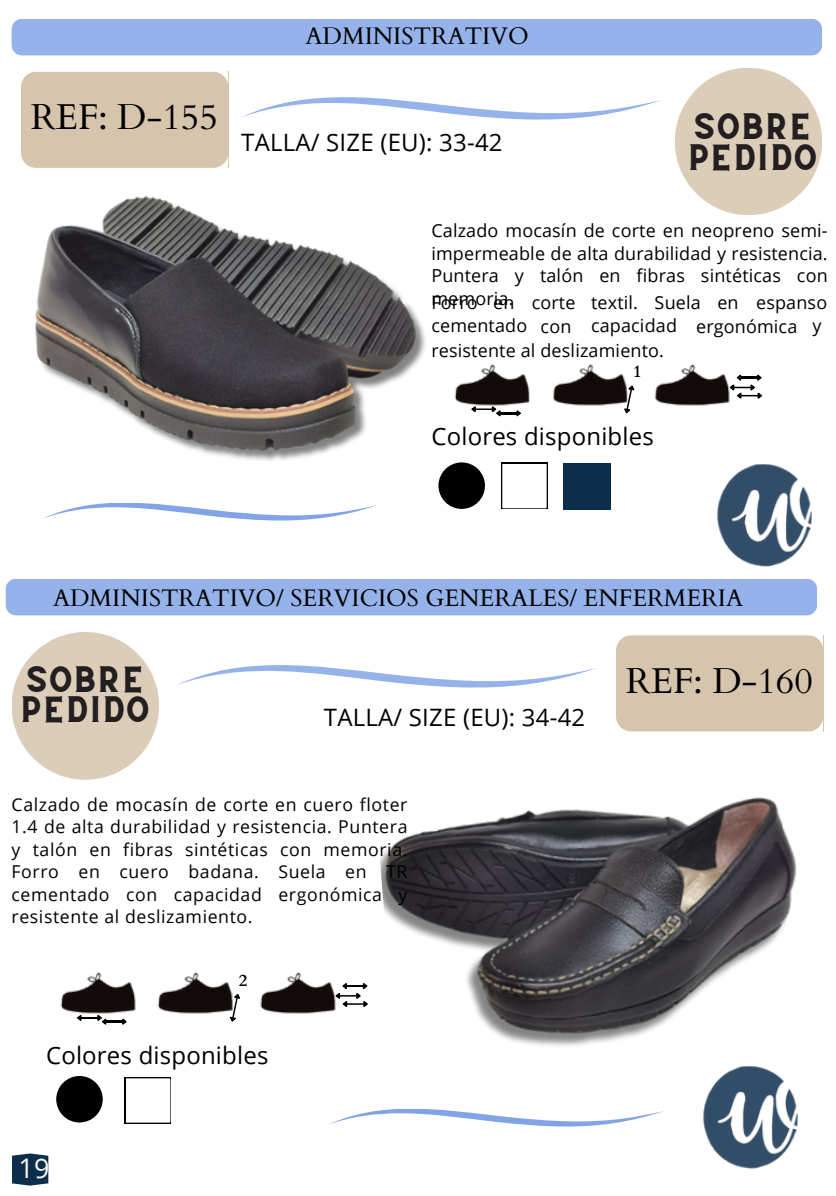
<style>
.page{position:relative;width:836px;height:1196px;background:#fff}
.page>*{position:absolute;margin:0;border:0;box-sizing:border-box;transform-origin:0 0}
.t1{font:36px "Cardo";color:#000}
.t2{font:27px "Open Sans";color:#fffaef}
.t3{font:26px/30px "CS Gordon Vintage";color:#231f20}
.t4{font:24px "Open Sans";letter-spacing:.01em;color:#000}
.t5{font:24px "Cardo";color:#000}
.t6{font:18px/22.4px "Open Sans";letter-spacing:.01em;color:#000}
.t7{font:17.6px/22.4px "Open Sans";letter-spacing:.035em;color:#000;text-align:justify}
.t8{font:700 16.8px "Cardo";color:#000}
</style>
<div class="page">
<div style="left:12px;top:19px;width:810px;height:36px;background:#96b2ea"></div>
<svg style="left:675px;top:68px;width:147px;height:147px"></svg>
<svg style="left:242px;top:97px;width:419px;height:23px"></svg>
<img style="left:717px;top:464px;width:95px;height:103px">
<div style="left:6px;top:578px;width:811px;height:37px;background:#96b2ea"></div>
<svg style="left:177px;top:665px;width:419px;height:23px"></svg>
<svg style="left:12px;top:632px;width:147px;height:147px"></svg>
<img style="left:703px;top:1118px;width:95px;height:51px">
<div style="left:21px;top:72px;width:207px;height:96px;background:#d6c4ac"></div>
<svg style="left:56px;top:1076px;width:47px;height:46px;fill:#010101"></svg>
<svg style="left:43px;top:503px;width:335px;height:17px"></svg>
<svg style="left:438px;top:462px;width:47px;height:47px;fill:#010101"></svg>
<svg style="left:329px;top:1111px;width:310px;height:15px"></svg>
<div style="left:563px;top:463px;width:47px;height:47px;background:#0c2d4c"></div>
<svg style="left:624px;top:408px;width:7px;height:5px"></svg>
<div style="left:616px;top:635px;width:207px;height:96px;background:#d6c4ac"></div>
<img style="left:454px;top:364px;width:276px;height:44px">
<svg style="left:230px;top:1016px;width:6px;height:5px"></svg>
<svg style="left:469px;top:405px;width:52px;height:11px"></svg>
<svg style="left:728px;top:374px;width:34px;height:27px"></svg>
<img style="left:60px;top:972px;width:276px;height:44px">
<svg style="left:77px;top:1014px;width:50px;height:10px"></svg>
<svg style="left:334px;top:983px;width:34px;height:26px"></svg>
<img style="left:35px;top:196px;width:391px;height:265px">
<img style="left:371px;top:714px;width:453px;height:404px">
<svg style="left:12px;top:1153px;width:36px;height:32px"></svg>
<div style="left:123px;top:1075px;width:50px;height:50px;border:3px solid #000"></div>
<div style="left:499px;top:461px;width:50px;height:50px;border:3px solid #000"></div>
<h2 class="t1" style="left:31px;top:93px;width:188px">REF: D-155</h2>
<p class="t5" style="left:305px;top:20px;width:225px">ADMINISTRATIVO</p>
<p class="t4" style="left:241px;top:125px;width:263px">TALLA/ SIZE (EU): 33-42</p>
<p class="t3" style="left:687px;top:114px;width:132px;line-height:31.6px">SOBRE<br>PEDIDO</p>
<p class="t6" style="left:431px;top:219px;width:398px;text-align:justify">Calzado mocasín de corte en neopreno semi&shy;impermeable de alta durabilidad y resistencia.<br>Puntera y talón en fibras sintéticas con memoria.</p>
<p class="t6" style="left:493px;top:291px;width:23px">en</p>
<p class="t6" style="left:531px;top:291px;width:45px">corte</p>
<p class="t6" style="left:591px;top:291px;width:87px">textil. capacidad</p>
<p class="t6" style="left:654px;top:291px;width:48px">Suela</p>
<h3 class="t6" style="left:717px;top:291px;width:23px">en</h3>
<p class="t6" style="left:756px;top:291px;width:73px">espanso</p>
<p class="t6" style="left:431px;top:291px;width:97px">Forro cementado</p>
<p class="t6" style="left:540px;top:315px;width:32px">con</p>
<p class="t6" style="left:696px;top:315px;width:103px">ergonómica</p>
<p class="t6" style="left:812px;top:314px;width:11px">y</p>
<p class="t6" style="left:431px;top:339px;width:234px">resistente al deslizamiento.</p>
<h2 class="t8" style="left:633px;top:360px;width:10px">1</h2>
<p class="t4" style="left:431px;top:420px;width:224px">Colores disponibles</p>
<p class="t5" style="left:53px;top:582px;width:691px">ADMINISTRATIVO/ SERVICIOS GENERALES/ ENFERMERIA</p>
<p class="t3" style="left:20px;top:668px;width:132px">SOBRE<br>PEDIDO</p>
<p class="t4" style="left:324px;top:700px;width:263px">TALLA/ SIZE (EU): 34-42</p>
<h2 class="t7" style="left:12px;top:792px;width:397px">Calzado de mocasín de corte en cuero floter 1.4 de alta durabilidad y resistencia. Puntera y talón en fibras sintéticas con memoria.<br>Forro en cuero badana. Suela en TR cementado con capacidad ergonómica y resistente al deslizamiento.</h2>
<p class="t8" style="left:239px;top:969px;width:10px">2</p>
<p class="t4" style="left:46px;top:1038px;width:224px">Colores disponibles</p>
<h2 class="t2" style="left:18px;top:1149px;width:33px">19</h2>
<p class="t1" style="left:626px;top:657px;width:188px">REF: D-160</p>
</div>
